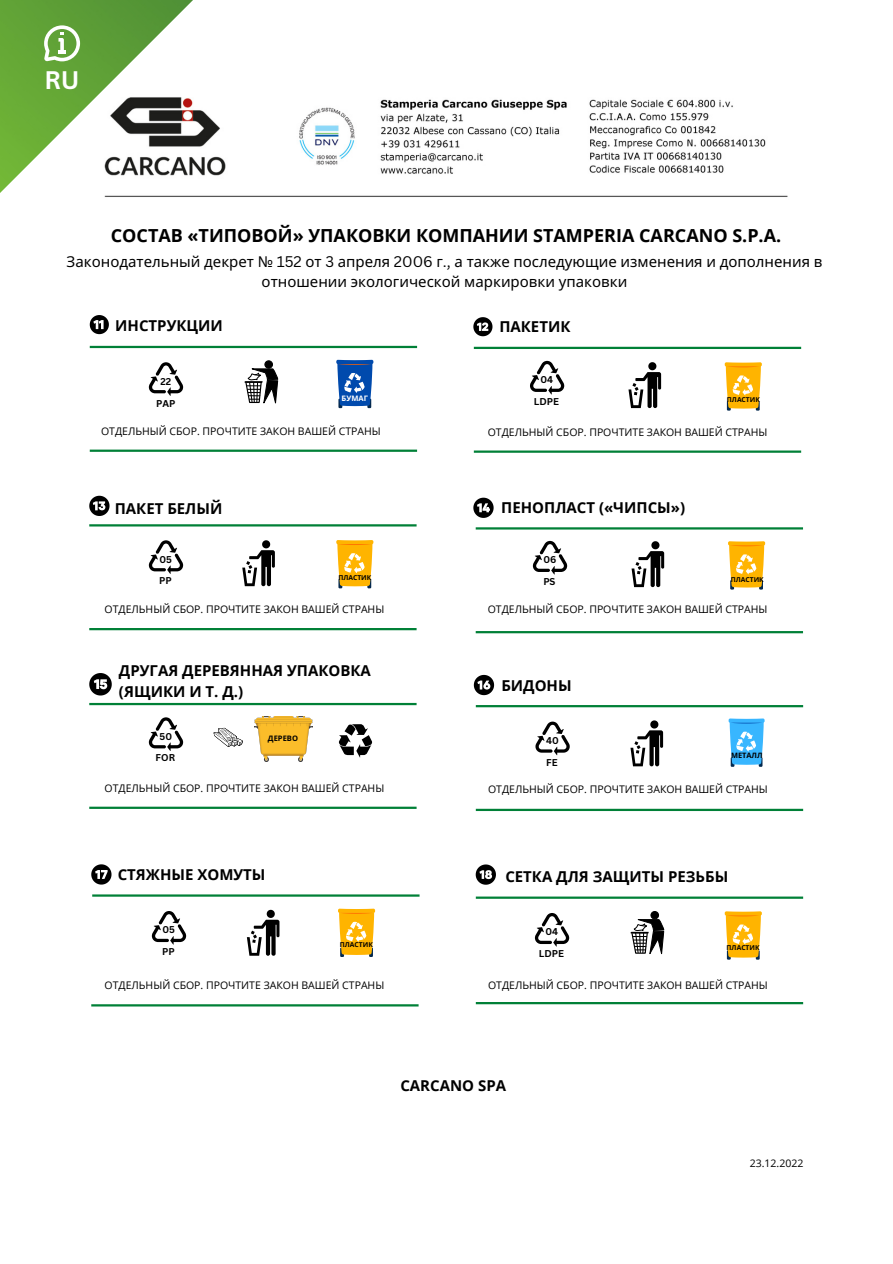
<style>
.page{position:relative;width:893px;height:1264px;background:#fff}
.page>*{position:absolute;margin:0;border:0;box-sizing:border-box;transform-origin:0 0}
.t1{font:700 24.75px "Canva Sans";color:#fff}
.t2{font:700 18px "Open Sans";color:#000}
.t3{font:700 15px/20.2px "Open Sans";color:#000}
.t4{font:15px/20.2px "Noto Sans";color:#000;text-align:center}
.t5{font:10.5px "Open Sans";color:#000}
.t6{font:700 9.6px "Canva Sans";color:#000}
.t7{font:700 7.5px "Noto Sans";color:#000}
.t8{font:700 7.5px "Noto Sans";color:#fff}
.t9{font:700 6.75px "Noto Sans";color:#000}
.s1{font-family:"Canva Sans"}
</style>
<div class="page">
<img style="left:244px;top:99px;width:544px;height:98px">
<svg style="left:244px;top:368px;width:34px;height:35px"></svg>
<div style="left:265px;top:361px;width:7px;height:7px;background:#000;border-radius:50%"></div>
<div style="left:265px;top:360px;width:8px;height:8px;border:1px solid #000;border-radius:50%"></div>
<hr style="left:90px;top:346px;width:327px;height:2px;background:#008037">
<hr style="left:90px;top:449px;width:327px;height:3px;background:#008037">
<hr style="left:474px;top:347px;width:327px;height:2px;background:#008037">
<hr style="left:474px;top:450px;width:327px;height:3px;background:#008037">
<svg style="left:628px;top:362px;width:33px;height:46px"></svg>
<hr style="left:89px;top:524px;width:327px;height:2px;background:#008037">
<hr style="left:89px;top:628px;width:327px;height:2px;background:#008037">
<svg style="left:242px;top:540px;width:33px;height:46px"></svg>
<hr style="left:475px;top:527px;width:328px;height:2px;background:#008037">
<hr style="left:475px;top:631px;width:328px;height:2px;background:#008037">
<svg style="left:338px;top:724px;width:35px;height:33px"></svg>
<hr style="left:89px;top:703px;width:327px;height:2px;background:#008037">
<hr style="left:89px;top:806px;width:327px;height:3px;background:#008037">
<hr style="left:476px;top:705px;width:327px;height:2px;background:#008037">
<hr style="left:476px;top:808px;width:327px;height:3px;background:#008037">
<svg style="left:630px;top:720px;width:33px;height:46px"></svg>
<svg style="left:148px;top:362px;width:35px;height:34px"></svg>
<svg style="left:148px;top:540px;width:35px;height:34px"></svg>
<svg style="left:532px;top:541px;width:35px;height:33px"></svg>
<svg style="left:535px;top:721px;width:35px;height:34px"></svg>
<hr style="left:92px;top:894px;width:327px;height:2px;background:#008037">
<hr style="left:91px;top:1004px;width:327px;height:2px;background:#008037">
<svg style="left:247px;top:909px;width:32px;height:46px"></svg>
<svg style="left:151px;top:911px;width:35px;height:33px"></svg>
<svg style="left:630px;top:918px;width:34px;height:36px"></svg>
<div style="left:651px;top:911px;width:7px;height:7px;background:#000;border-radius:50%"></div>
<div style="left:650px;top:911px;width:8px;height:8px;border:1px solid #000;border-radius:50%"></div>
<hr style="left:476px;top:896px;width:327px;height:2px;background:#008037">
<hr style="left:476px;top:1002px;width:327px;height:2px;background:#008037">
<svg style="left:534px;top:913px;width:35px;height:33px"></svg>
<svg style="left:90px;top:315px;width:19px;height:19px"></svg>
<svg style="left:473px;top:317px;width:19px;height:19px"></svg>
<svg style="left:89px;top:496px;width:20px;height:20px"></svg>
<svg style="left:473px;top:497px;width:20px;height:21px"></svg>
<svg style="left:631px;top:541px;width:33px;height:46px"></svg>
<svg style="left:89px;top:673px;width:23px;height:22px"></svg>
<svg style="left:148px;top:717px;width:35px;height:34px"></svg>
<svg style="left:474px;top:675px;width:20px;height:20px"></svg>
<svg style="left:91px;top:864px;width:20px;height:20px"></svg>
<svg style="left:475px;top:864px;width:21px;height:20px"></svg>
<svg style="left:336px;top:360px;width:37px;height:46px;background:#316ab8"></svg>
<svg style="left:724px;top:362px;width:37px;height:48px;background:#fac037"></svg>
<svg style="left:336px;top:540px;width:37px;height:48px;background:#fac036"></svg>
<svg style="left:728px;top:541px;width:37px;height:48px;background:#fac036"></svg>
<svg style="left:340px;top:947px;width:4px;height:10px"></svg>
<svg style="left:369px;top:947px;width:4px;height:10px"></svg>
<svg style="left:338px;top:908px;width:37px;height:46px;background:#fcc033"></svg>
<svg style="left:724px;top:911px;width:37px;height:48px;background:#fac037"></svg>
<svg style="left:728px;top:718px;width:36px;height:48px;background:#60c1fb"></svg>
<svg style="left:213px;top:728px;width:30px;height:19px"></svg>
<img style="left:254px;top:717px;width:58px;height:44px">
<img style="left:0;top:0;width:244px;height:197px">
<svg style="left:530px;top:361px;width:34px;height:33px"></svg>
<svg style="left:44px;top:25px;width:36px;height:36px"></svg>
<h1 class="t1" style="left:44px;top:63px;width:37px">RU</h1>
<h2 class="t2" style="left:111px;top:223px;width:672px">СОСТАВ «ТИПОВОЙ» УПАКОВКИ КОМПАНИИ STAMPERIA CARCANO S.P.A.</h2>
<h3 class="t4" style="left:67px;top:251px;width:757px">Законодательный декрет № <span class="s1">152</span> от <span class="s1">3</span> апреля <span class="s1">2006</span> г<span class="s1">.,</span> а также последующие изменения и дополнения в отношении экологической маркировки упаковки</h3>
<h3 class="t3" style="left:115px;top:315px;width:109px">ИНСТРУКЦИИ</h3>
<h3 class="t3" style="left:499px;top:316px;width:73px">ПАКЕТИК</h3>
<p class="t6" style="left:540px;top:373px;width:14px">04</p>
<p class="t6" style="left:534px;top:394px;width:27px">LDPE</p>
<p class="t6" style="left:160px;top:374px;width:12px">22</p>
<p class="t6" style="left:156px;top:396px;width:21px">PAP</p>
<p class="t8" style="left:341px;top:393px;width:28px">БУМАГ</p>
<p class="t5" style="left:101px;top:424px;width:281px">ОТДЕЛЬНЫЙ СБОР. ПРОЧТИТЕ ЗАКОН ВАШЕЙ СТРАНЫ</p>
<p class="t5" style="left:487px;top:424px;width:281px">ОТДЕЛЬНЫЙ СБОР. ПРОЧТИТЕ ЗАКОН ВАШЕЙ СТРАНЫ</p>
<p class="t9" style="left:726px;top:395px;width:34px">ПЛАСТИК</p>
<h3 class="t3" style="left:115px;top:497px;width:109px">ПАКЕТ БЕЛЫЙ</h3>
<h3 class="t3" style="left:501px;top:497px;width:185px">ПЕНОПЛАСТ («ЧИПСЫ»)</h3>
<p class="t6" style="left:159px;top:552px;width:14px">05</p>
<p class="t6" style="left:159px;top:574px;width:14px">PP</p>
<p class="t6" style="left:543px;top:553px;width:14px">06</p>
<p class="t6" style="left:543px;top:574px;width:14px">PS</p>
<p class="t9" style="left:338px;top:572px;width:34px">ПЛАСТИК</p>
<p class="t9" style="left:730px;top:574px;width:34px">ПЛАСТИК</p>
<p class="t5" style="left:487px;top:601px;width:281px">ОТДЕЛЬНЫЙ СБОР. ПРОЧТИТЕ ЗАКОН ВАШЕЙ СТРАНЫ</p>
<p class="t5" style="left:104px;top:601px;width:281px">ОТДЕЛЬНЫЙ СБОР. ПРОЧТИТЕ ЗАКОН ВАШЕЙ СТРАНЫ</p>
<h3 class="t3" style="left:119px;top:660px;width:253px">ДРУГАЯ ДЕРЕВЯННАЯ УПАКОВКА (ЯЩИКИ И Т. Д.)</h3>
<p class="t6" style="left:159px;top:729px;width:14px">50</p>
<p class="t6" style="left:156px;top:751px;width:21px">FOR</p>
<p class="t7" style="left:268px;top:733px;width:32px">ДЕРЕВО</p>
<h3 class="t3" style="left:501px;top:674px;width:72px">БИДОНЫ</h3>
<p class="t6" style="left:546px;top:733px;width:14px">40</p>
<p class="t6" style="left:546px;top:755px;width:13px">FE</p>
<p class="t7" style="left:731px;top:749px;width:33px">МЕТАЛЛ</p>
<p class="t5" style="left:104px;top:780px;width:281px">ОТДЕЛЬНЫЙ СБОР. ПРОЧТИТЕ ЗАКОН ВАШЕЙ СТРАНЫ</p>
<p class="t5" style="left:488px;top:781px;width:281px">ОТДЕЛЬНЫЙ СБОР. ПРОЧТИТЕ ЗАКОН ВАШЕЙ СТРАНЫ</p>
<h3 class="t3" style="left:118px;top:864px;width:149px">СТЯЖНЫЕ ХОМУТЫ</h3>
<h3 class="t3" style="left:505px;top:865px;width:224px">СЕТКА ДЛЯ ЗАЩИТЫ РЕЗЬБЫ</h3>
<p class="t6" style="left:162px;top:922px;width:14px">05</p>
<p class="t6" style="left:162px;top:944px;width:14px">PP</p>
<p class="t9" style="left:340px;top:939px;width:34px">ПЛАСТИК</p>
<p class="t5" style="left:104px;top:978px;width:281px">ОТДЕЛЬНЫЙ СБОР. ПРОЧТИТЕ ЗАКОН ВАШЕЙ СТРАНЫ</p>
<p class="t6" style="left:545px;top:925px;width:14px">04</p>
<p class="t6" style="left:539px;top:947px;width:27px">LDPE</p>
<p class="t9" style="left:726px;top:943px;width:34px">ПЛАСТИК</p>
<p class="t5" style="left:488px;top:978px;width:281px">ОТДЕЛЬНЫЙ СБОР. ПРОЧТИТЕ ЗАКОН ВАШЕЙ СТРАНЫ</p>
<h3 class="t3" style="left:400px;top:1075px;width:107px">CARCANO SPA</h3>
<p class="t5" style="left:749px;top:1155px;width:55px">23.12.2022</p>
</div>
